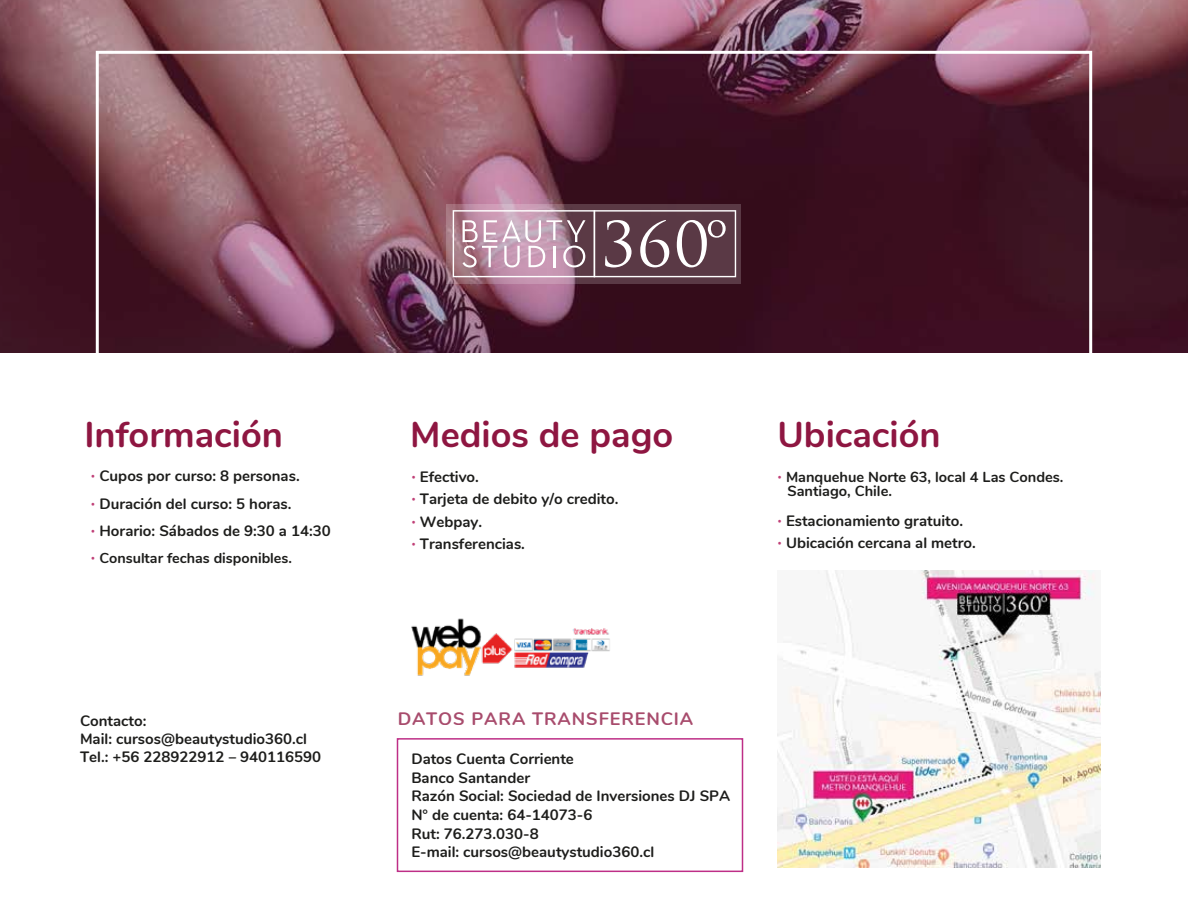
<style>
.page{position:relative;width:1188px;height:918px;background:#fff}
.page>*{position:absolute;margin:0;border:0;box-sizing:border-box;transform-origin:0 0}
.t1{font:700 36px "Nunito";color:#8e1641}
.t2{font:700 18px "Nunito";letter-spacing:.05em;color:#8e1641}
.t3{font:700 15px/18.6px "Nunito";color:#1d1d1b}
.t4{font:700 14.55px/14px "Nunito";color:#1d1d1b}
.t5{font:700 14.25px "Nunito";color:#1d1d1b}
.s1{font-size:18px;color:#c04077}
.s2{font-size:18px;color:#c03f77}
</style>
<div class="page">
<svg style="left:0;top:0;width:1188px;height:353px;background:#673847"></svg>
<div style="left:96px;top:51px;width:996px;height:372px;border:3px solid #fff"></div>
<svg style="left:447px;top:205px;width:294px;height:79px;background:#845f6d"></svg>
<svg style="left:453px;top:210px;width:283px;height:67px;background:#997b88"></svg>
<img style="left:411px;top:618px;width:199px;height:58px">
<div style="left:397px;top:738px;width:346px;height:134px;border:2px solid #be2e87"></div>
<img style="left:777px;top:570px;width:324px;height:297px">
<h1 class="t1" style="left:84px;top:408px;width:200px">Información</h1>
<p class="t3" style="left:91px;top:466px;width:210px"><span class="s1">·</span> Cupos por curso: 8 personas.</p>
<p class="t3" style="left:91px;top:493px;width:202px"><span class="s1">·</span> Duración del curso: 5 horas.</p>
<p class="t3" style="left:91px;top:521px;width:241px"><span class="s2">·</span> Horario: Sábados de 9:30 a 14:30</p>
<p class="t5" style="left:91px;top:547px;width:203px"><span class="s2">·</span> Consultar fechas disponibles.</p>
<p class="t3" style="left:80px;top:711px;width:243px;line-height:18px">Contacto:<br>Mail: cursos@beautystudio360.cl<br>Tel.: +56 228922912 – 940116590</p>
<h1 class="t1" style="left:410px;top:408px;width:265px">Medios de pago</h1>
<h1 class="t1" style="left:777px;top:408px;width:165px">Ubicación</h1>
<p class="t3" style="left:411px;top:467px;width:69px"><span class="s1">·</span> Efectivo.</p>
<p class="t3" style="left:777px;top:509px;width:200px;line-height:22.2px"><span class="s1">·</span> Estacionamiento gratuito.<br><span class="s1">·</span> Ubicación cercana al metro.</p>
<p class="t4" style="left:787px;top:469px;width:278px;text-indent:-10px"><span class="s1">·</span> Manquehue Norte 63, local 4 Las Condes.<br>Santiago, Chile.</p>
<p class="t3" style="left:411px;top:487px;width:209px;line-height:22.2px"><span class="s1">·</span> Tarjeta de debito y/o credito. <span class="s1">·</span> Webpay.<br><span class="s1">·</span> Transferencias.</p>
<p class="t2" style="left:398px;top:705px;width:297px">DATOS PARA TRANSFERENCIA</p>
<p class="t3" style="left:411px;top:749px;width:320px">Datos Cuenta Corriente<br>Banco Santander<br>Razón Social: Sociedad de Inversiones DJ SPA<br>N° de cuenta: 64-14073-6<br>Rut: 76.273.030-8<br>E-mail: cursos@beautystudio360.cl</p>
</div>
